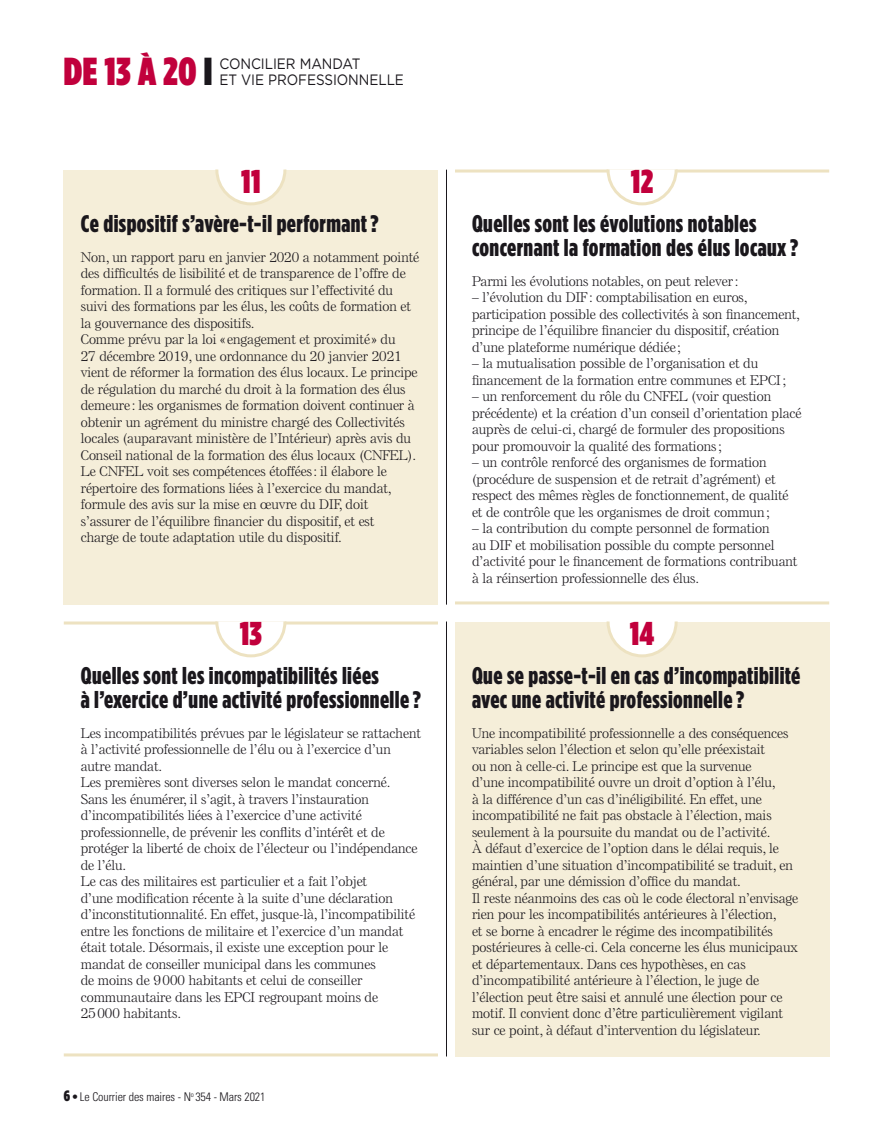
<style>
.page{position:relative;width:893px;height:1140px;background:#fff}
.page>*{position:absolute;margin:0;border:0;box-sizing:border-box;transform-origin:0 0}
.t1{font:900 39px "Gotham Condensed";color:#c1003c}
.t2{font:900 33px "Gotham Condensed";letter-spacing:.015em;color:#c1003c}
.question_TITRE{font:900 24px/24px "Gotham Condensed";letter-spacing:.015em;color:#1a171c}
.t3{font:15px/16.5px "Gotham";letter-spacing:-.005em;color:#1a171c;scale:.9 1}
.question_TEXTE{font:300 13.5px/16.5px "Else NPL Std";color:#1a171c}
.t4{font:300 condensed 12px "Univers LT Std";letter-spacing:-.01em;color:#1a171c}
.s1{color:#1a171c}
.s2{font-family:"Gotham Condensed";font-weight:900;font-stretch:normal;font-size:15px}
</style>
<div class="page">
<hr style="left:446px;top:621px;width:1px;height:435px;background:#1a171c">
<hr style="left:446px;top:170px;width:1px;height:434px;background:#1a171c">
<div style="left:455px;top:621px;width:374px;height:435px;background:#f5eed9"></div>
<svg style="left:605px;top:621px;width:74px;height:36px"></svg>
<div style="left:64px;top:169px;width:374px;height:435px;background:#f5eed9"></div>
<svg style="left:214px;top:169px;width:74px;height:36px"></svg>
<hr style="left:64px;top:1053px;width:374px;height:3px;background:#ede2c1">
<hr style="left:64px;top:621px;width:374px;height:3px;background:#ede2c1">
<svg style="left:214px;top:621px;width:74px;height:37px"></svg>
<hr style="left:455px;top:601px;width:374px;height:3px;background:#ede2c1">
<hr style="left:455px;top:169px;width:374px;height:3px;background:#ede2c1">
<svg style="left:605px;top:169px;width:74px;height:37px"></svg>
<p class="t1" style="left:64px;top:48px;width:150px">DE 13 À 20 <span class="s1">I</span></p>
<p class="t3" style="left:219px;top:55px;width:207px">CONCILIER MANDAT<br>ET VIE PROFESSIONNELLE</p>
<p class="t2" style="left:241px;top:161px;width:21px">11</p>
<p class="t2" style="left:631px;top:161px;width:24px">12</p>
<p class="question_TITRE" style="left:81px;top:212px;width:299px">Ce dispositif s’avère-t-il performant ?</p>
<p class="question_TEXTE" style="left:81px;top:248px;width:340px">Non, un rapport paru en janvier 2020 a notamment pointé des difficultés de lisibilité et de transparence de l’offre de formation. Il a formulé des critiques sur l’effectivité du suivi des formations par les élus, les coûts de formation et la gouvernance des dispositifs.</p>
<p class="question_TEXTE" style="left:81px;top:331px;width:338px">Comme prévu par la loi « engagement et proximité » du<br>27 décembre 2019, une ordonnance du 20 janvier 2021 vient de réformer la formation des élus locaux. Le principe de régulation du marché du droit à la formation des élus demeure : les organismes de formation doivent continuer à obtenir un agrément du ministre chargé des Collectivités locales (auparavant ministère de l’Intérieur) après avis du Conseil national de la formation des élus locaux (CNFEL).</p>
<p class="question_TEXTE" style="left:81px;top:463px;width:312px">Le CNFEL voit ses compétences étoffées: il élabore le répertoire des formations liées à l’exercice du mandat, formule des avis sur la mise en œuvre du DIF, doit s’assurer de l’équilibre financier du dispositif, et est charge de toute adaptation utile du dispositif.</p>
<p class="question_TITRE" style="left:472px;top:212px;width:328px">Quelles sont les évolutions notables concernant la formation des élus locaux ?</p>
<p class="question_TEXTE" style="left:472px;top:272px;width:268px">Parmi les évolutions notables, on peut relever:</p>
<p class="question_TEXTE" style="left:472px;top:289px;width:330px">– l’évolution du DIF: comptabilisation en euros, participation possible des collectivités à son financement, principe de l’équilibre financier du dispositif, création d’une plateforme numérique dédiée ;</p>
<p class="question_TEXTE" style="left:472px;top:355px;width:316px">– la mutualisation possible de l’organisation et du financement de la formation entre communes et EPCI;</p>
<p class="question_TEXTE" style="left:472px;top:388px;width:331px">– un renforcement du rôle du CNFEL (voir question précédente) et la création d’un conseil d’orientation placé auprès de celui-ci, chargé de formuler des propositions pour promouvoir la qualité des formations;</p>
<p class="question_TEXTE" style="left:472px;top:454px;width:318px">– un contrôle renforcé des organismes de formation (procédure de suspension et de retrait d’agrément) et respect des mêmes règles de fonctionnement, de qualité et de contrôle que les organismes de droit commun;</p>
<p class="question_TEXTE" style="left:472px;top:520px;width:327px">– la contribution du compte personnel de formation<br>au DIF et mobilisation possible du compte personnel d’activité pour le financement de formations contribuant à la réinsertion professionnelle des élus.</p>
<p class="t2" style="left:240px;top:613px;width:24px">13</p>
<p class="t2" style="left:630px;top:613px;width:26px">14</p>
<p class="question_TITRE" style="left:81px;top:663px;width:342px">Quelles sont les incompatibilités liées<br>à l’exercice d’une activité professionnelle ?</p>
<p class="question_TEXTE" style="left:81px;top:724px;width:342px">Les incompatibilités prévues par le législateur se rattachent à l’activité professionnelle de l’élu ou à l’exercice d’un autre mandat.</p>
<p class="question_TEXTE" style="left:81px;top:774px;width:338px">Les premières sont diverses selon le mandat concerné.<br>Sans les énumérer, il s’agit, à travers l’instauration d’incompatibilités liées à l’exercice d’une activité professionnelle, de prévenir les conflits d’intérêt et de protéger la liberté de choix de l’électeur ou l’indépendance de l’élu.</p>
<p class="question_TEXTE" style="left:81px;top:873px;width:336px">Le cas des militaires est particulier et a fait l’objet<br>d’une modification récente à la suite d’une déclaration d’inconstitutionnalité. En effet, jusque-là, l’incompatibilité entre les fonctions de militaire et l’exercice d’un mandat était totale. Désormais, il existe une exception pour le mandat de conseiller municipal dans les communes<br>de moins de 9000 habitants et celui de conseiller communautaire dans les EPCI regroupant moins de 25000 habitants.</p>
<p class="t4" style="left:64px;top:1089px;width:203px"><span class="s2">6</span> • Le Courrier des maires - N<sup>o</sup> 354 - Mars 2021</p>
<p class="question_TITRE" style="left:472px;top:663px;width:330px">Que se passe-t-il en cas d’incompatibilité avec une activité professionnelle ?</p>
<p class="question_TEXTE" style="left:472px;top:724px;width:322px">Une incompatibilité professionnelle a des conséquences variables selon l’élection et selon qu’elle préexistait<br>ou non à celle-ci. Le principe est que la survenue<br>d’une incompatibilité ouvre un droit d’option à l’élu,<br>à la différence d’un cas d’inéligibilité. En effet, une incompatibilité ne fait pas obstacle à l’élection, mais seulement à la poursuite du mandat ou de l’activité.<br>À défaut d’exercice de l’option dans le délai requis, le maintien d’une situation d’incompatibilité se traduit, en général, par une démission d’office du mandat.</p>
<p class="question_TEXTE" style="left:472px;top:889px;width:328px">Il reste néanmoins des cas où le code électoral n’envisage rien pour les incompatibilités antérieures à l’élection,<br>et se borne à encadrer le régime des incompatibilités postérieures à celle-ci. Cela concerne les élus municipaux et départementaux. Dans ces hypothèses, en cas d’incompatibilité antérieure à l’élection, le juge de l’élection peut être saisi et annulé une élection pour ce motif. Il convient donc d’être particulièrement vigilant sur ce point, à défaut d’intervention du législateur.</p>
</div>
